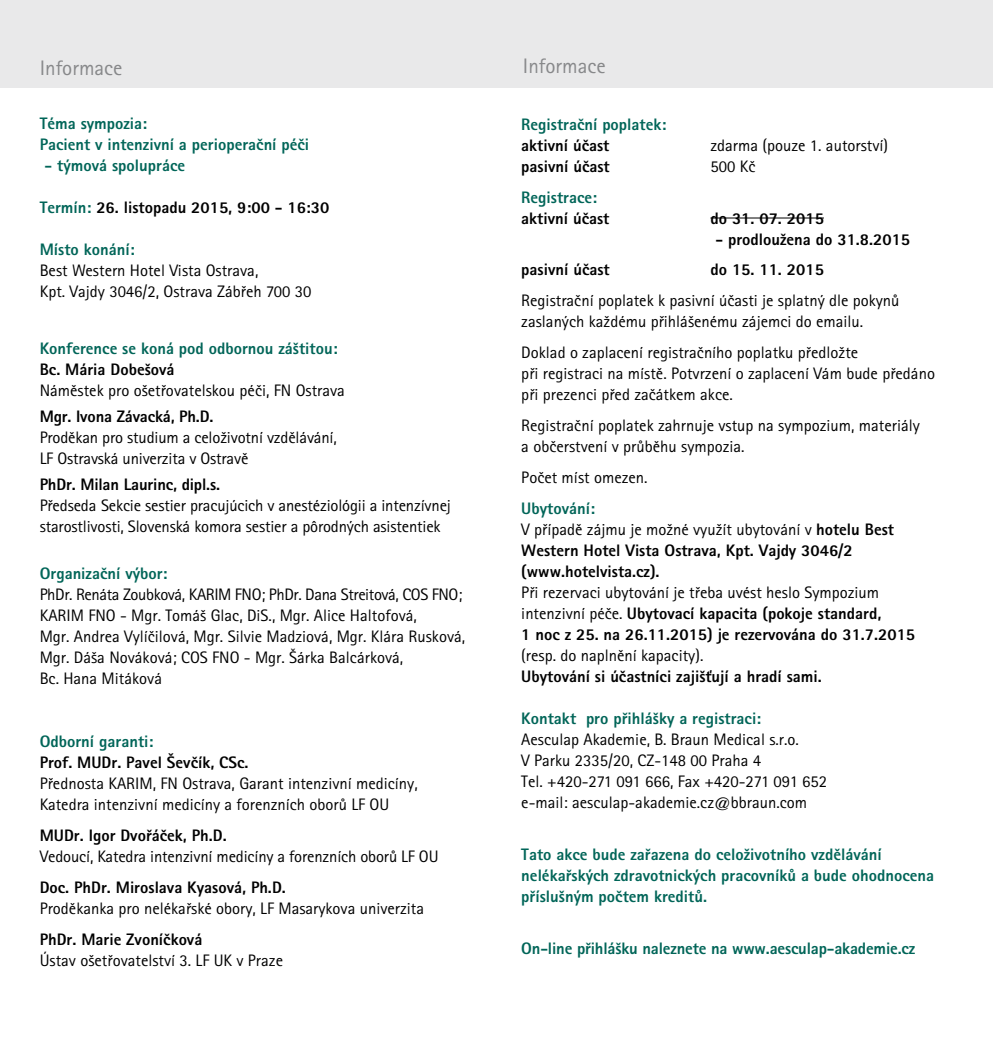
<style>
.page{position:relative;width:993px;height:1042px;background:#fff}
.page>*{position:absolute;margin:0;border:0;box-sizing:border-box;transform-origin:0 0}
.t1{font:21px "Rotis Sans Serif CE";color:#87888a}
.t2{font:16.62px/21px "Rotis Sans Serif CE";color:#000}
.t3{font:16.62px/21px "Rotis Sans Serif Extra Bold CE";color:#000}
.t4{font:16.62px/21px "Rotis Sans Serif Extra Bold CE";color:#006558}
.s1{color:#006558}
.s2{font-family:"Rotis Sans Serif Extra Bold CE"}
.s3{font-family:"Rotis Sans Serif CE"}
</style>
<div class="page">
<div style="left:0;top:0;width:992px;height:87px;background:#e9e9ea"></div>
<hr style="left:710px;top:218px;width:113px;height:1px;background:#000">
<p class="t1" style="left:40px;top:56px;width:84px">Informace</p>
<p class="t4" style="left:40px;top:113px;width:271px">Téma sympozia:<br>Pacient v intenzivní a perioperační péči</p>
<p class="t4" style="left:45px;top:155px;width:142px">- týmová spolupráce</p>
<p class="t3" style="left:40px;top:197px;width:291px"><span class="s1">Termín:</span> 26. listopadu 2015, 9:00 - 16:30</p>
<p class="t4" style="left:40px;top:239px;width:96px">Místo konání:</p>
<p class="t2" style="left:40px;top:260px;width:273px">Best Western Hotel Vista Ostrava,<br>Kpt. Vajdy 3046/2, Ostrava Zábřeh 700 30</p>
<p class="t4" style="left:40px;top:338px;width:299px">Konference se koná pod odbornou záštitou:</p>
<p class="t3" style="left:40px;top:359px;width:136px">Bc. Mária Dobešová</p>
<p class="t2" style="left:40px;top:380px;width:307px">Náměstek pro ošetřovatelskou péči, FN Ostrava</p>
<p class="t3" style="left:40px;top:406px;width:175px">Mgr. Ivona Závacká, Ph.D.</p>
<p class="t2" style="left:40px;top:427px;width:298px">Proděkan pro studium a celoživotní vzdělávání,<br>LF Ostravská univerzita v Ostravě</p>
<p class="t3" style="left:40px;top:474px;width:182px">PhDr. Milan Laurinc, dipl.s.</p>
<p class="t2" style="left:40px;top:495px;width:412px">Předseda Sekcie sestier pracujúcich v anestéziológii a intenzívnej starostlivosti, Slovenská komora sestier a pôrodných asistentiek</p>
<p class="t4" style="left:40px;top:563px;width:129px">Organizační výbor:</p>
<p class="t2" style="left:40px;top:584px;width:427px">PhDr. Renáta Zoubková, KARIM FNO; PhDr. Dana Streitová, COS FNO; KARIM FNO - Mgr. Tomáš Glac, DiS., Mgr. Alice Haltofová,<br>Mgr. Andrea Vylíčilová, Mgr. Silvie Madziová, Mgr. Klára Rusková, Mgr. Dáša Nováková; COS FNO - Mgr. Šárka Balcárková,<br>Bc. Hana Mitáková</p>
<p class="t4" style="left:40px;top:731px;width:115px">Odborní garanti:</p>
<p class="t3" style="left:40px;top:752px;width:210px">Prof. MUDr. Pavel Ševčík, CSc.</p>
<p class="t2" style="left:40px;top:773px;width:379px">Přednosta KARIM, FN Ostrava, Garant intenzivní medicíny,<br>Katedra intenzivní medicíny a forenzních oborů LF OU</p>
<p class="t3" style="left:40px;top:825px;width:188px">MUDr. Igor Dvořáček, Ph.D.</p>
<p class="t2" style="left:40px;top:846px;width:400px">Vedoucí, Katedra intenzivní medicíny a forenzních oborů LF OU</p>
<p class="t3" style="left:40px;top:877px;width:247px">Doc. PhDr. Miroslava Kyasová, Ph.D.</p>
<p class="t2" style="left:40px;top:898px;width:386px">Proděkanka pro nelékařské obory, LF Masarykova univerzita</p>
<p class="t3" style="left:40px;top:929px;width:164px">PhDr. Marie Zvoníčková</p>
<p class="t2" style="left:40px;top:950px;width:245px">Ústav ošetřovatelství 3. LF UK v Praze</p>
<p class="t1" style="left:523px;top:54px;width:84px">Informace</p>
<p class="t4" style="left:521px;top:113px;width:146px">Registrační poplatek:</p>
<p class="t3" style="left:521px;top:134px;width:89px">aktivní účast</p>
<p class="t2" style="left:710px;top:135px;width:179px">zdarma (pouze 1. autorství)</p>
<p class="t3" style="left:521px;top:155px;width:90px">pasivní účast</p>
<p class="t2" style="left:710px;top:156px;width:46px">500 Kč</p>
<p class="t4" style="left:521px;top:186px;width:77px">Registrace:</p>
<p class="t3" style="left:521px;top:207px;width:89px">aktivní účast</p>
<p class="t3" style="left:710px;top:207px;width:115px">do 31. 07. 2015</p>
<p class="t3" style="left:715px;top:228px;width:196px">- prodloužena do 31.8.2015</p>
<p class="t3" style="left:521px;top:259px;width:90px">pasivní účast</p>
<p class="t3" style="left:710px;top:259px;width:115px">do 15. 11. 2015</p>
<p class="t2" style="left:521px;top:290px;width:379px">Registrační poplatek k pasivní účasti je splatný dle pokynů zaslaných každému přihlášenému zájemci do emailu.</p>
<p class="t2" style="left:521px;top:342px;width:415px">Doklad o zaplacení registračního poplatku předložte<br>při registraci na místě. Potvrzení o zaplacení Vám bude předáno při prezenci před začátkem akce.</p>
<p class="t2" style="left:521px;top:415px;width:400px">Registrační poplatek zahrnuje vstup na sympozium, materiály a občerstvení v průběhu sympozia.</p>
<p class="t2" style="left:521px;top:467px;width:128px">Počet míst omezen.</p>
<p class="t4" style="left:521px;top:498px;width:75px">Ubytování:</p>
<p class="t2" style="left:521px;top:519px;width:374px">V případě zájmu je možné využít ubytování v <span class="s2">hotelu Best</span></p>
<p class="t3" style="left:521px;top:540px;width:333px">Western Hotel Vista Ostrava, Kpt. Vajdy 3046/2 (www.hotelvista.cz).</p>
<p class="t2" style="left:521px;top:582px;width:359px">Při rezervaci ubytování je třeba uvést heslo Sympozium</p>
<p class="t3" style="left:521px;top:603px;width:395px"><span class="s3">intenzivní péče.</span> Ubytovací kapacita (pokoje standard,<br>1 noc z 25. na 26.11.2015) je rezervována do 31.7.2015</p>
<p class="t2" style="left:521px;top:645px;width:183px">(resp. do naplnění kapacity).</p>
<p class="t3" style="left:521px;top:666px;width:302px">Ubytování si účastníci zajišťují a hradí sami.</p>
<p class="t4" style="left:521px;top:708px;width:241px">Kontakt pro přihlášky a registraci:</p>
<p class="t2" style="left:521px;top:729px;width:307px">Aesculap Akademie, B. Braun Medical s.r.o.<br>V Parku 2335/20, CZ-148 00 Praha 4<br>Tel. +420-271 091 666, Fax +420-271 091 652 e-mail: aesculap-akademie.cz@bbraun.com</p>
<p class="t4" style="left:521px;top:844px;width:414px">Tato akce bude zařazena do celoživotního vzdělávání nelékařských zdravotnických pracovníků a bude ohodnocena příslušným počtem kreditů.</p>
<p class="t4" style="left:521px;top:938px;width:395px">On-line přihlášku naleznete na www.aesculap-akademie.cz</p>
</div>
